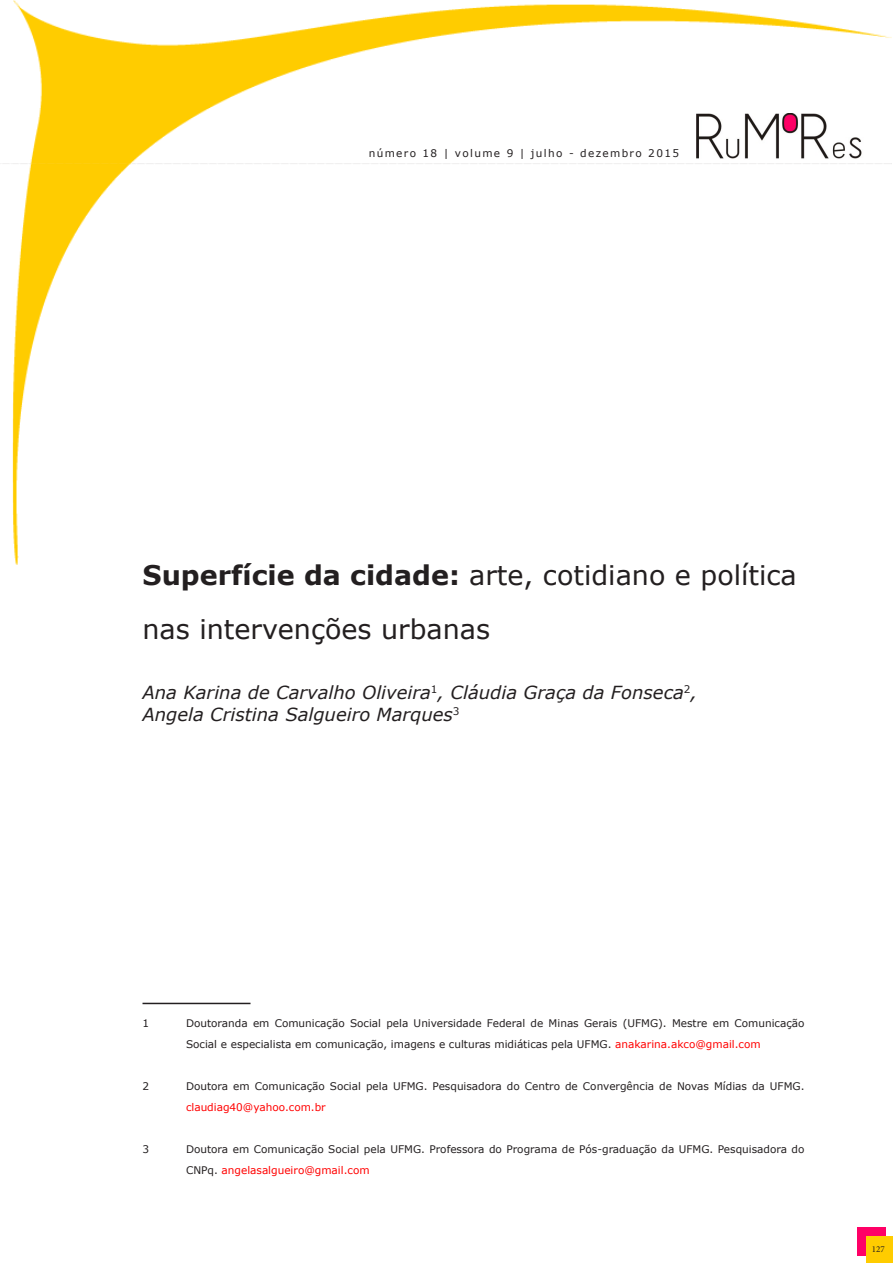
<style>
.page{position:relative;width:893px;height:1263px;background:#fff}
.page>*{position:absolute;margin:0;border:0;box-sizing:border-box;transform-origin:0 0}
.TITULO_Artigo{font:27px/54px "Verdana";color:#231f20}
.AUTOR_artigo{font:italic 18px/21.6px "Verdana";color:#231f20}
.Nota_de_rodapé{font:10.5px/21px "Verdana";color:#231f20}
.Nota_de_rodapé-2{font:10.5px "Verdana";letter-spacing:.13em;color:#231f20}
.t1{font:9px "Minion Pro";color:#231f20}
.s1{font-weight:700}
.s2{color:#f00}
</style>
<div class="page">
<div style="left:857px;top:1227px;width:29px;height:28px;background:#f06"></div>
<div style="left:866px;top:1236px;width:27px;height:27px;background:#fc0"></div>
<img style="left:13px;top:1px;width:879px;height:564px">
<svg style="left:13px;top:164px;width:879px;height:1px"></svg>
<img style="left:697px;top:113px;width:167px;height:47px">
<hr style="left:142px;top:1003px;width:108px;height:1px;background:#231f20">
<p class="Nota_de_rodapé-2" style="left:369px;top:147px;width:312px">número 18 | volume 9 | julho - dezembro 2015</p>
<p class="TITULO_Artigo" style="left:142px;top:548px;width:656px"><span class="s1">Superfície da cidade:</span> arte, cotidiano e política nas intervenções urbanas</p>
<p class="AUTOR_artigo" style="left:142px;top:682px;width:556px">Ana Karina de Carvalho Oliveira<sup>1</sup>, Cláudia Graça da Fonseca<sup>2</sup>,<br>Angela Cristina Salgueiro Marques<sup>3</sup></p>
<p class="Nota_de_rodapé" style="left:142px;top:1013px;width:8px">1</p>
<p class="Nota_de_rodapé" style="left:186px;top:1013px;width:620px">Doutoranda em Comunicação Social pela Universidade Federal de Minas Gerais (UFMG). Mestre em Comunicação<br>Social e especialista em comunicação, imagens e culturas midiáticas pela UFMG. <span class="s2">anakarina.akco@gmail.com</span></p>
<p class="Nota_de_rodapé" style="left:142px;top:1076px;width:8px">2</p>
<p class="Nota_de_rodapé" style="left:186px;top:1076px;width:620px">Doutora em Comunicação Social pela UFMG. Pesquisadora do Centro de Convergência de Novas Mídias da UFMG. <span class="s2">claudiag40@yahoo.com.br</span></p>
<p class="Nota_de_rodapé" style="left:142px;top:1139px;width:8px">3</p>
<p class="Nota_de_rodapé" style="left:186px;top:1139px;width:620px">Doutora em Comunicação Social pela UFMG. Professora do Programa de Pós-graduação da UFMG. Pesquisadora do<br>CNPq. <span class="s2">angelasalgueiro@gmail.com</span></p>
<p class="t1" style="left:872px;top:1243px;width:14px">127</p>
</div>
